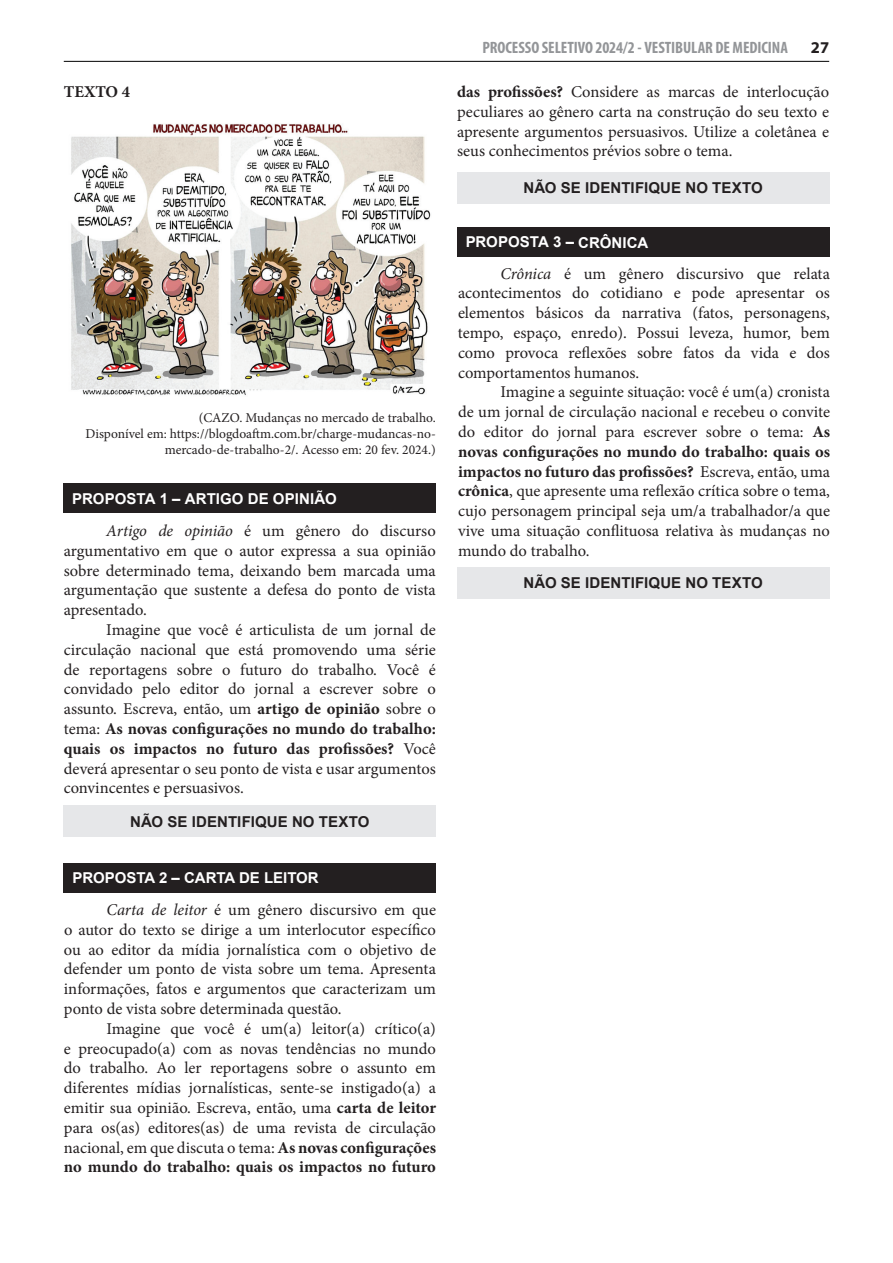
<style>
.page{position:relative;width:893px;height:1263px;background:#fff}
.page>*{position:absolute;margin:0;border:0;box-sizing:border-box;transform-origin:0 0}
.t1{font:16.5px/19.8px "Minion Pro";color:#231f20;text-align:justify}
.t2{font:700 condensed 16.5px "Myriad Pro";letter-spacing:-.005em;color:#939598}
.t3{font:700 16.5px "Minion Pro";letter-spacing:-.005em;color:#231f20}
.t4{font:700 16.5px "Myriad Pro";color:#231f20}
.t5{font:700 15px "Arial";letter-spacing:.01em;color:#231f20}
.t6{font:700 15px "Arial";color:#fff}
.t7{font:13.5px/16.2px "Minion Pro";color:#231f20;text-align:right}
.s1{font-style:italic}
.s2{font-weight:700}
</style>
<div class="page">
<hr style="left:64px;top:61px;width:765px;height:1px;background:#000">
<div style="left:457px;top:567px;width:372px;height:31px;background:#e6e7e9"></div>
<div style="left:457px;top:227px;width:372px;height:30px;background:#231f20"></div>
<div style="left:457px;top:172px;width:372px;height:31px;background:#e6e7e9"></div>
<div style="left:64px;top:805px;width:372px;height:31px;background:#e6e7e9"></div>
<div style="left:64px;top:483px;width:372px;height:30px;background:#231f20"></div>
<div style="left:64px;top:863px;width:372px;height:29px;background:#231f20"></div>
<img style="left:71px;top:124px;width:360px;height:272px">
<p class="t3" style="left:64px;top:80px;width:68px">TEXTO 4</p>
<p class="t7" style="left:86px;top:409px;width:352px">(CAZO. Mudanças no mercado de trabalho.<br>Disponível em: https://blogdoaftm.com.br/charge-mudancas-no&shy;mercado-de-trabalho-2/. Acesso em: 20 fev. 2024.)</p>
<p class="t6" style="left:72px;top:488px;width:266px">PROPOSTA 1 – ARTIGO DE OPINIÃO</p>
<p class="t1" style="left:64px;top:521px;width:374px;text-indent:43px"><span class="s1">Artigo de opinião</span> é um gênero do discurso argumentativo em que o autor expressa a sua opinião sobre determinado tema, deixando bem marcada uma argumentação que sustente a defesa do ponto de vista apresentado.</p>
<p class="t1" style="left:64px;top:620px;width:374px;text-indent:43px">Imagine que você é articulista de um jornal de circulação nacional que está promovendo uma série de reportagens sobre o futuro do trabalho. Você é convidado pelo editor do jornal a escrever sobre o assunto. Escreva, então, um <span class="s2">artigo de opinião</span> sobre o tema: <span class="s2">As novas configurações no mundo do trabalho: quais os impactos no futuro das profissões?</span> Você deverá apresentar o seu ponto de vista e usar argumentos convincentes e persuasivos.</p>
<p class="t5" style="left:130px;top:811px;width:241px">NÃO SE IDENTIFIQUE NO TEXTO</p>
<p class="t6" style="left:72px;top:867px;width:248px">PROPOSTA 2 – CARTA DE LE ITOR</p>
<p class="t1" style="left:64px;top:900px;width:374px;text-indent:43px"><span class="s1">Carta de leitor</span> é um gênero discursivo em que o autor do texto se dirige a um interlocutor específico ou ao editor da mídia jornalística com o objetivo de defender um ponto de vista sobre um tema. Apresenta informações, fatos e argumentos que caracterizam um ponto de vista sobre determinada questão.</p>
<p class="t1" style="left:64px;top:1019px;width:374px;text-indent:43px">Imagine que você é um(a) leitor(a) crítico(a) e preocupado(a) com as novas tendências no mundo do trabalho. Ao ler reportagens sobre o assunto em diferentes mídias jornalísticas, sente-se instigado(a) a emitir sua opinião. Escreva, então, uma <span class="s2">carta de leitor </span>para os(as) editores(as) de uma revista de circulação nacional, em que discuta o tema: <span class="s2">As novas configurações no mundo do trabalho: quais os impactos no futuro</span></p>
<p class="t2" style="left:482px;top:37px;width:307px">PROCESSO SELETIVO 2024/2 - VESTIBULAR DE MEDICINA</p>
<p class="t4" style="left:811px;top:36px;width:20px">27</p>
<p class="t1" style="left:457px;top:82px;width:374px"><span class="s2">das profissões?</span> Considere as marcas de interlocução peculiares ao gênero carta na construção do seu texto e apresente argumentos persuasivos. Utilize a coletânea e seus conhecimentos prévios sobre o tema.</p>
<p class="t5" style="left:523px;top:177px;width:241px">NÃO SE IDENTIFIQUE NO TEXTO</p>
<p class="t6" style="left:466px;top:232px;width:184px">PROPOSTA 3 – CRÔNICA</p>
<p class="t1" style="left:458px;top:263px;width:373px;text-indent:43px"><span class="s1">Crônica</span> é um gênero discursivo que relata acontecimentos do cotidiano e pode apresentar os elementos básicos da narrativa (fatos, personagens, tempo, espaço, enredo). Possui leveza, humor, bem como provoca reflexões sobre fatos da vida e dos comportamentos humanos.</p>
<p class="t1" style="left:458px;top:382px;width:374px;text-indent:43px">Imagine a seguinte situação: você é um(a) cronista de um jornal de circulação nacional e recebeu o convite do editor do jornal para escrever sobre o tema: <span class="s2">As novas configurações no mundo do trabalho: quais os impactos no futuro das profissões?</span> Escreva, então, uma <span class="s2">crônica</span>, que apresente uma reflexão crítica sobre o tema, cujo personagem principal seja um/a trabalhador/a que vive uma situação conflituosa relativa às mudanças no mundo do trabalho.</p>
<p class="t5" style="left:523px;top:572px;width:241px">NÃO SE IDENTIFIQUE NO TEXTO</p>
</div>
